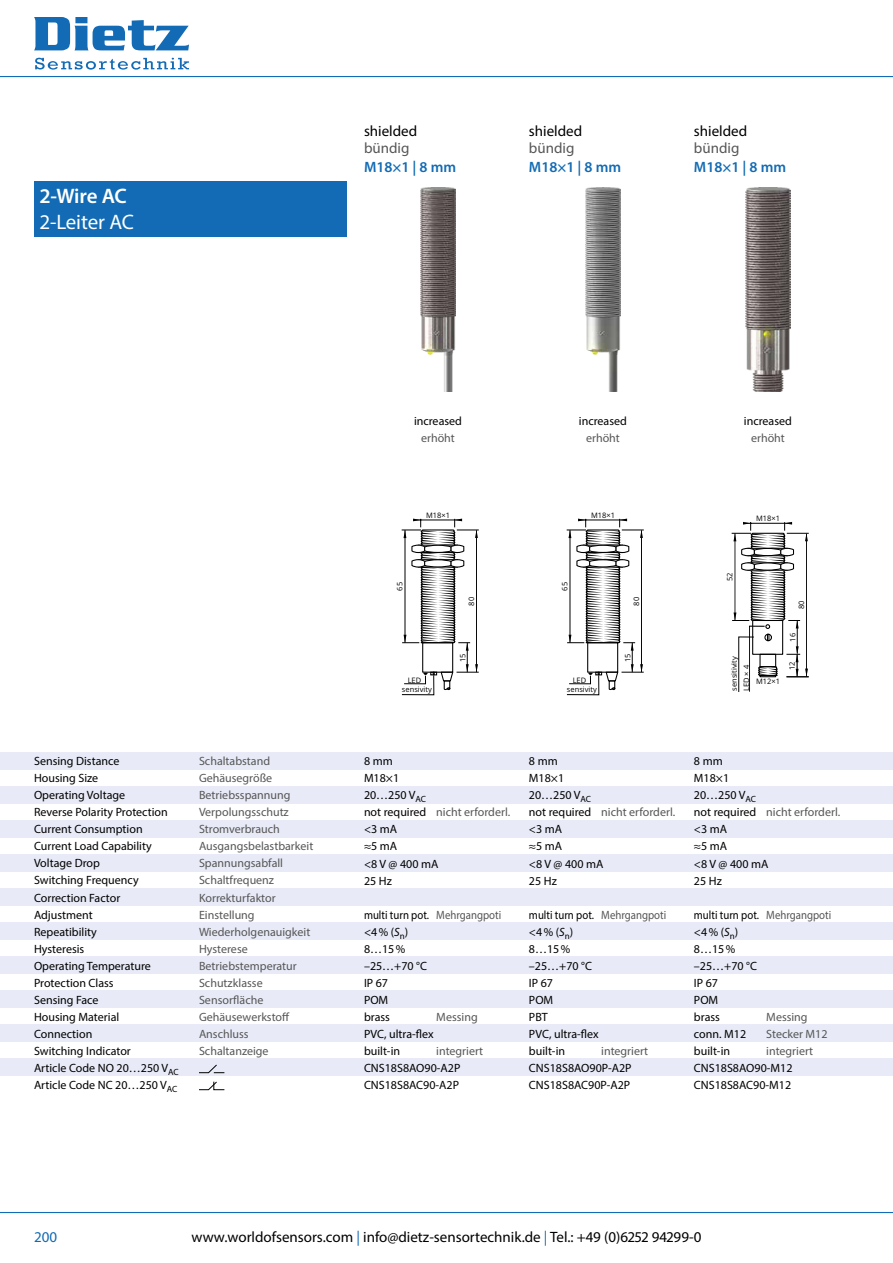
<style>
.page{position:relative;width:893px;height:1263px;background:#fff}
.page>*{position:absolute;margin:0;border:0;box-sizing:border-box;transform-origin:0 0}
.t1{font:21px "Myriad Pro";letter-spacing:-.01em;color:#fff}
.t2{font:600 21px "Myriad Pro";letter-spacing:-.02em;color:#fff}
.t3{font:15px "Myriad Pro";color:#000}
.t4{font:600 15px "Myriad Pro";color:#126bb4}
.t5{font:15px "Myriad Pro";color:#565656}
.t6{font:15px "Myriad Pro";color:#126bb4}
.t7{font:12px/17px "Myriad Pro";color:#000}
.t8{font:12px/17px "Myriad Pro";color:#565656}
.t9{font:12px/17px "Myriad Pro";color:#000;scale:.9 1}
.t10{font:7.5px/8.9px "Xecro Sans";color:#000}
.s1{color:#565656}
.s2{font-style:italic}
.s3{color:#126bb4}
</style>
<div class="page">
<hr style="left:0;top:1212px;width:893px;height:1px;background:#126bb4">
<div style="left:35px;top:181px;width:312px;height:56px;background:#126bb4"></div>
<div style="left:0;top:753px;width:893px;height:17px;background:#e8ebf7"></div>
<hr style="left:0;top:76px;width:893px;height:1px;background:#126bb4">
<div style="left:0;top:1059px;width:893px;height:17px;background:#e8ebf7"></div>
<div style="left:0;top:1025px;width:893px;height:17px;background:#e8ebf7"></div>
<div style="left:0;top:991px;width:893px;height:17px;background:#e8ebf7"></div>
<div style="left:0;top:957px;width:893px;height:17px;background:#e8ebf7"></div>
<div style="left:0;top:923px;width:893px;height:17px;background:#e8ebf7"></div>
<div style="left:0;top:889px;width:893px;height:17px;background:#e8ebf7"></div>
<div style="left:0;top:855px;width:893px;height:17px;background:#e8ebf7"></div>
<div style="left:0;top:821px;width:893px;height:17px;background:#e8ebf7"></div>
<div style="left:0;top:787px;width:893px;height:17px;background:#e8ebf7"></div>
<svg style="left:34px;top:17px;width:155px;height:33px"></svg>
<svg style="left:35px;top:58px;width:154px;height:12px"></svg>
<svg style="left:199px;top:1064px;width:25px;height:9px"></svg>
<svg style="left:199px;top:1081px;width:26px;height:9px"></svg>
<img style="left:420px;top:187px;width:36px;height:204px">
<svg style="left:401px;top:519px;width:78px;height:176px"></svg>
<img style="left:585px;top:187px;width:36px;height:204px">
<svg style="left:566px;top:519px;width:78px;height:176px"></svg>
<img style="left:745px;top:187px;width:46px;height:204px">
<svg style="left:732px;top:522px;width:77px;height:170px"></svg>
<h1 class="t2" style="left:39px;top:182px;width:89px">2-Wire AC</h1>
<h1 class="t1" style="left:39px;top:209px;width:96px">2-Leiter AC</h1>
<p class="t3" style="left:364px;top:122px;width:55px">shielded</p>
<p class="t5" style="left:364px;top:139px;width:47px">bündig</p>
<p class="t4" style="left:364px;top:157px;width:94px">M18×1 | 8 mm</p>
<p class="t3" style="left:529px;top:122px;width:55px">shielded</p>
<p class="t5" style="left:529px;top:139px;width:47px">bündig</p>
<p class="t4" style="left:529px;top:157px;width:94px">M18×1 | 8 mm</p>
<p class="t3" style="left:694px;top:122px;width:55px">shielded</p>
<p class="t5" style="left:694px;top:139px;width:47px">bündig</p>
<p class="t4" style="left:694px;top:157px;width:94px">M18×1 | 8 mm</p>
<p class="t7" style="left:414px;top:413px;width:49px">increased</p>
<p class="t8" style="left:421px;top:430px;width:35px">erhöht</p>
<p class="t7" style="left:579px;top:413px;width:49px">increased</p>
<p class="t8" style="left:586px;top:430px;width:35px">erhöht</p>
<p class="t7" style="left:744px;top:413px;width:49px">increased</p>
<p class="t8" style="left:751px;top:430px;width:35px">erhöht</p>
<p class="t10" style="left:426px;top:511px;width:25px">M18×1</p>
<p class="t10" style="left:591px;top:511px;width:25px">M18×1</p>
<p class="t10" style="left:756px;top:514px;width:25px">M18×1</p>
<p class="t10" style="left:395px;top:591px;width:10px;rotate:-90deg">65</p>
<p class="t10" style="left:560px;top:591px;width:10px;rotate:-90deg">65</p>
<p class="t10" style="left:725px;top:581px;width:10px;rotate:-90deg">52</p>
<p class="t10" style="left:467px;top:605px;width:10px;rotate:-90deg">80</p>
<p class="t10" style="left:632px;top:605px;width:10px;rotate:-90deg">80</p>
<p class="t10" style="left:797px;top:609px;width:10px;rotate:-90deg">80</p>
<p class="t10" style="left:788px;top:641px;width:10px;rotate:-90deg">16</p>
<p class="t10" style="left:402px;top:676px;width:31px;text-indent:6px">LED sensivity</p>
<p class="t10" style="left:458px;top:662px;width:10px;rotate:-90deg">15</p>
<p class="t10" style="left:567px;top:676px;width:31px;text-indent:6px">LED sensivity</p>
<p class="t10" style="left:623px;top:662px;width:10px;rotate:-90deg">15</p>
<p class="t10" style="left:729px;top:691px;width:36px;rotate:-90deg">sensitivity</p>
<p class="t10" style="left:742px;top:691px;width:28px;rotate:-90deg">LED × 4</p>
<p class="t10" style="left:787px;top:670px;width:10px;rotate:-90deg">12</p>
<p class="t10" style="left:756px;top:677px;width:25px">M12×1</p>
<p class="t7" style="left:34px;top:753px;width:146px">Sensing Distance<br>Housing Size<br>Operating Voltage<br>Reverse Polarity Protection<br>Current Consumption<br>Current Load Capability<br>Voltage Drop<br>Switching Frequency<br>Correction Factor<br>Adjustment<br>Repeatibility<br>Hysteresis<br>Operating Temperature<br>Protection Class<br>Sensing Face<br>Housing Material<br>Connection<br>Switching Indicator<br>Article Code NO 20…250 V<sub>AC<br></sub>Article Code NC 20…250 V<sub>AC</sub></p>
<p class="t8" style="left:199px;top:753px;width:116px">Schaltabstand<br>Gehäusegröße<br>Betriebsspannung<br>Verpolungsschutz<br>Stromverbrauch<br>Ausgangsbelastbarkeit<br>Spannungsabfall<br>Schaltfrequenz<br>Korrekturfaktor<br>Einstellung<br>Wiederholgenauigkeit<br>Hysterese<br>Betriebstemperatur<br>Schutzklasse<br>Sensorfläche<br>Gehäusewerkstoff<br>Anschluss<br>Schaltanzeige</p>
<p class="t7" style="left:364px;top:753px;width:148px">8 mm<br>M18×1<br>20…250 V<sub>AC<br></sub>not required <span class="s1">nicht erforderl. </span>&lt;3 mA<br>≈5 mA<br>&lt;8 V @ 400 mA<br>25 Hz</p>
<p class="t9" style="left:364px;top:906px;width:154px">multi turn pot. <span class="s1">Mehrgangpoti </span>&lt;4% (<span class="s2">S</span><sub>n</sub>)<br>8…15%<br>–25…+70 °C<br>IP 67<br>POM<br>brass</p>
<p class="t8" style="left:436px;top:1008px;width:43px">Messing</p>
<p class="t7" style="left:364px;top:1025px;width:71px">PVC, ultra-flex built-in</p>
<p class="t8" style="left:436px;top:1042px;width:48px">integriert</p>
<p class="t7" style="left:364px;top:1059px;width:98px">CNS18S8AO90-A2P<br>CNS18S8AC90-A2P</p>
<p class="t7" style="left:529px;top:753px;width:148px">8 mm<br>M18×1<br>20…250 V<sub>AC<br></sub>not required <span class="s1">nicht erforderl. </span>&lt;3 mA<br>≈5 mA<br>&lt;8 V @ 400 mA<br>25 Hz</p>
<p class="t9" style="left:529px;top:906px;width:154px">multi turn pot. <span class="s1">Mehrgangpoti </span>&lt;4% (<span class="s2">S</span><sub>n</sub>)<br>8…15%<br>–25…+70 °C<br>IP 67<br>POM<br>PBT<br>PVC, ultra-flex<br>built-in</p>
<p class="t8" style="left:601px;top:1042px;width:48px">integriert</p>
<p class="t7" style="left:529px;top:1059px;width:104px">CNS18S8AO90P-A2P<br>CNS18S8AC90P-A2P</p>
<p class="t7" style="left:694px;top:753px;width:148px">8 mm<br>M18×1<br>20…250 V<sub>AC<br></sub>not required <span class="s1">nicht erforderl. </span>&lt;3 mA<br>≈5 mA<br>&lt;8 V @ 400 mA<br>25 Hz</p>
<p class="t9" style="left:694px;top:906px;width:154px">multi turn pot. <span class="s1">Mehrgangpoti </span>&lt;4% (<span class="s2">S</span><sub>n</sub>)<br>8…15%<br>–25…+70 °C<br>IP 67<br>POM<br>brass</p>
<p class="t8" style="left:766px;top:1008px;width:43px">Messing</p>
<p class="t7" style="left:694px;top:1025px;width:54px">conn. M12</p>
<p class="t8" style="left:766px;top:1025px;width:63px">Stecker M12</p>
<p class="t7" style="left:694px;top:1042px;width:38px">built-in</p>
<p class="t8" style="left:766px;top:1042px;width:48px">integriert</p>
<p class="t7" style="left:694px;top:1059px;width:100px">CNS18S8AO90-M12<br>CNS18S8AC90-M12</p>
<p class="t6" style="left:34px;top:1227px;width:25px">200</p>
<p class="t3" style="left:192px;top:1227px;width:511px">www.worldofsensors.com <span class="s3">|</span> info@dietz-sensortechnik.de <span class="s3">|</span> Tel.: +49 (0)6252 94299-0</p>
</div>
